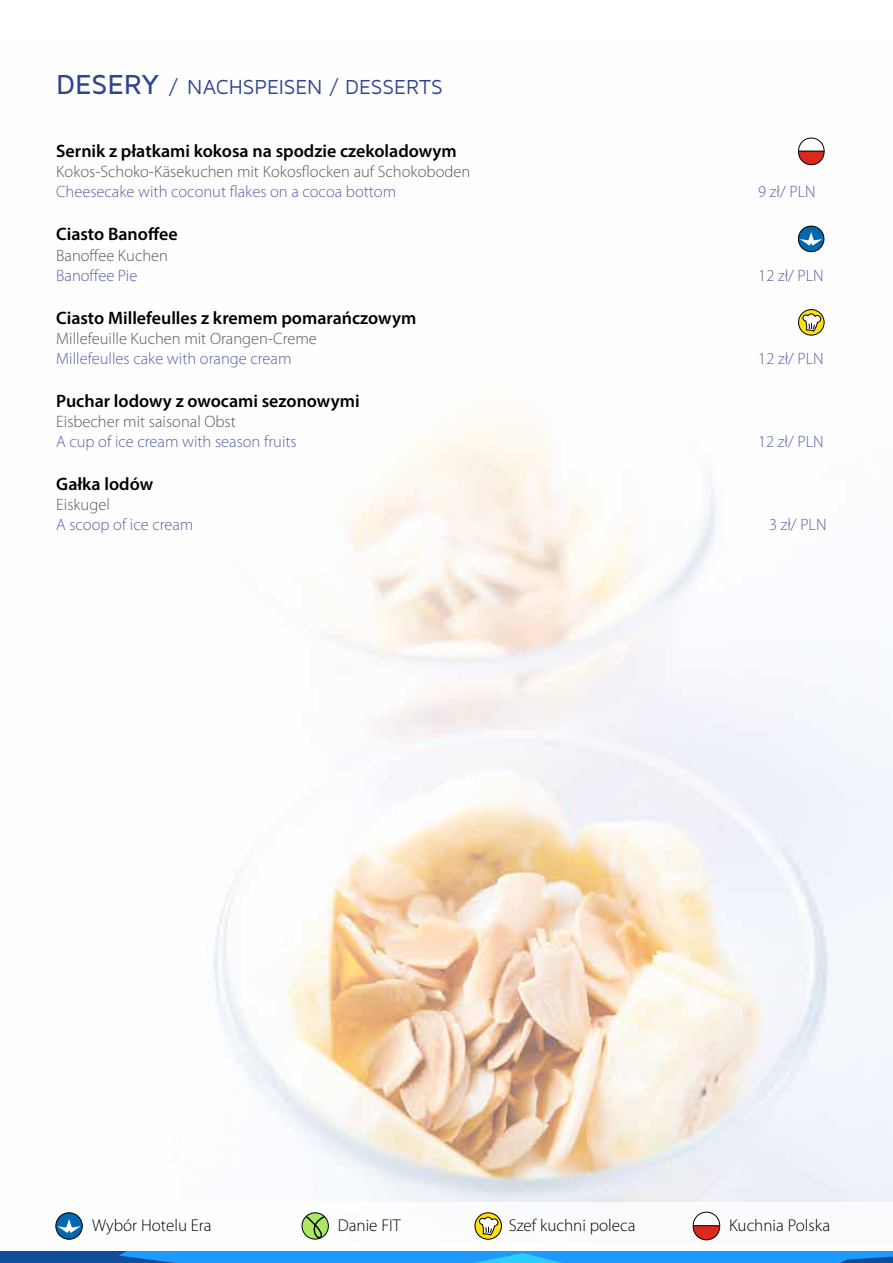
<style>
.page{position:relative;width:893px;height:1263px;background:#fff}
.page>*{position:absolute;margin:0;border:0;box-sizing:border-box;transform-origin:0 0}
.t1{font:21px "Maven Pro";letter-spacing:-.005em;color:#2e4492}
.t2{font:600 18px "Myriad Pro";color:#000}
.t3{font:300 17.1px "Myriad Pro";color:#000}
.t4{font:300 16.5px "Myriad Pro";color:#5661a7}
.t5{font:300 16.5px "Myriad Pro";color:#575756}
.s1{font-weight:500;font-size:28.5px}
</style>
<div class="page">
<img style="left:213px;top:165px;width:680px;height:1037px">
<svg style="left:798px;top:226px;width:26px;height:26px"></svg>
<div style="left:798px;top:226px;width:26px;height:26px;border:1px solid #000;border-radius:50%"></div>
<svg style="left:800px;top:232px;width:22px;height:14px"></svg>
<svg style="left:798px;top:310px;width:26px;height:25px"></svg>
<div style="left:798px;top:309px;width:26px;height:26px;border:1px solid #000;border-radius:50%"></div>
<svg style="left:803px;top:313px;width:18px;height:20px"></svg>
<svg style="left:798px;top:137px;width:27px;height:28px"></svg>
<svg style="left:0;top:1212px;width:893px;height:51px"></svg>
<p class="t1" style="left:56px;top:74px;width:388px"><span class="s1">DESERY</span> / NACHSPEISEN / DESSERTS</p>
<p class="t2" style="left:56px;top:139px;width:402px">Sernik z płatkami kokosa na spodzie czekoladowym</p>
<p class="t5" style="left:56px;top:161px;width:416px">Kokos-Schoko-Käsekuchen mit Kokosflocken auf Schokoboden</p>
<p class="t4" style="left:56px;top:181px;width:341px">Cheesecake with coconut flakes on a cocoa bottom</p>
<p class="t4" style="left:758px;top:181px;width:59px">9 zł/ PLN</p>
<p class="t2" style="left:56px;top:222px;width:123px">Ciasto Banoffee</p>
<p class="t5" style="left:56px;top:246px;width:113px">Banoffee Kuchen</p>
<p class="t4" style="left:56px;top:266px;width:83px">Banoffee Pie</p>
<p class="t4" style="left:758px;top:266px;width:67px">12 zł/ PLN</p>
<p class="t2" style="left:56px;top:307px;width:362px">Ciasto Millefeulles z kremem pomarańczowym</p>
<p class="t5" style="left:56px;top:329px;width:262px">Millefeuille Kuchen mit Orangen-Creme</p>
<p class="t4" style="left:56px;top:349px;width:237px">Millefeulles cake with orange cream</p>
<p class="t4" style="left:758px;top:349px;width:67px">12 zł/ PLN</p>
<p class="t2" style="left:56px;top:390px;width:305px">Puchar lodowy z owocami sezonowymi</p>
<p class="t5" style="left:56px;top:412px;width:181px">Eisbecher mit saisonal Obst</p>
<p class="t4" style="left:56px;top:431px;width:242px">A cup of ice cream with season fruits</p>
<p class="t4" style="left:758px;top:431px;width:67px">12 zł/ PLN</p>
<p class="t2" style="left:56px;top:472px;width:99px">Gałka lodów</p>
<p class="t5" style="left:56px;top:494px;width:55px">Eiskugel</p>
<p class="t4" style="left:56px;top:514px;width:139px">A scoop of ice cream</p>
<p class="t4" style="left:769px;top:514px;width:59px">3 zł/ PLN</p>
<p class="t3" style="left:92px;top:1215px;width:121px">Wybór Hotelu Era</p>
<p class="t3" style="left:338px;top:1215px;width:65px">Danie FIT</p>
<p class="t3" style="left:509px;top:1215px;width:128px">Szef kuchni poleca</p>
<p class="t3" style="left:729px;top:1215px;width:103px">Kuchnia Polska</p>
</div>
